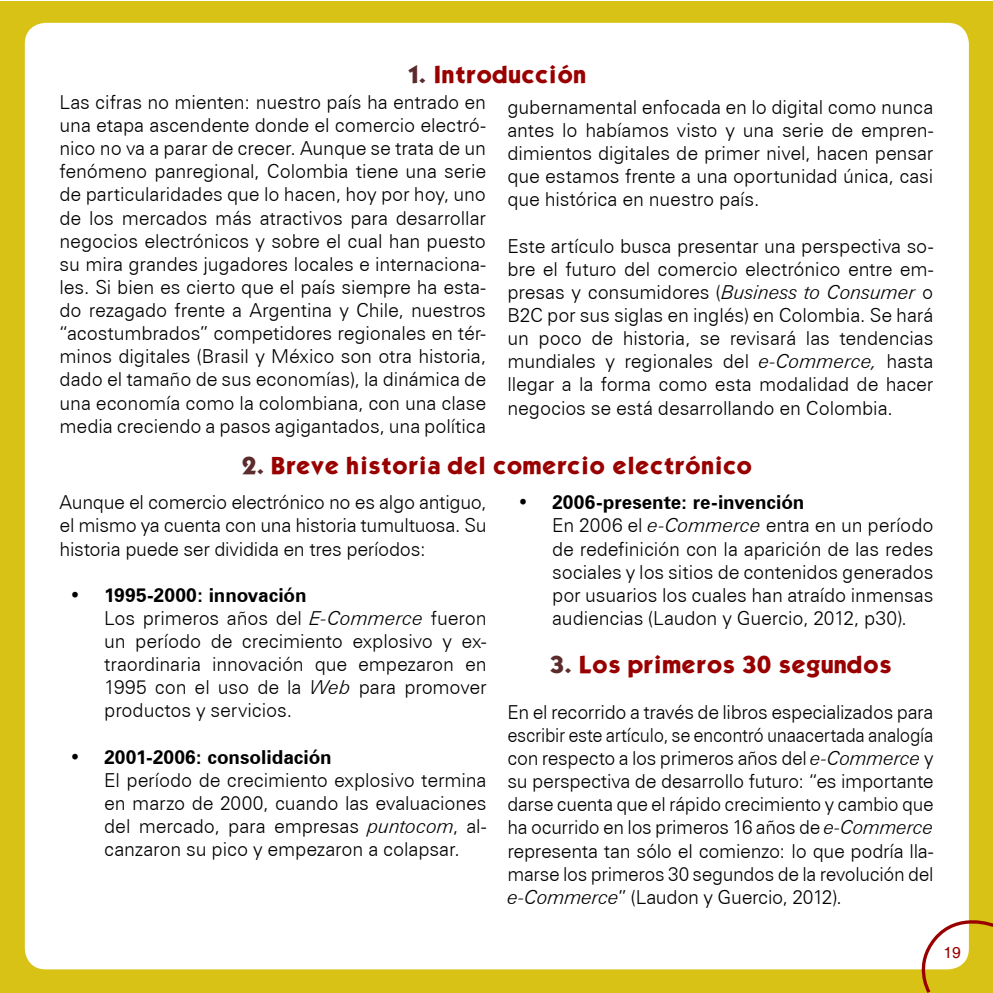
<style>
.page{position:relative;width:993px;height:993px;background:#fff}
.page>*{position:absolute;margin:0;border:0;box-sizing:border-box;transform-origin:0 0}
.titulos{font:21px "Kabel Bd Normal";color:#990100}
.parrafos_rev{font:300 19.25px/23.1px "Zurich BT";letter-spacing:-.01em;color:#000;text-align:justify}
.parrafos_rev-2{font:700 19.25px "Zurich BT";letter-spacing:-.005em;color:#000}
.t1{font:15.75px "Helvetica";color:#990100}
.s1{color:#5c2b2b}
.s2{font-style:italic}
.s3{font-weight:300}
</style>
<div class="page">
<hr style="left:0;top:0;width:1px;height:991px;background:#d8c216">
<div style="left:0;top:1px;width:992px;height:991px;background:#d8c216"></div>
<div style="left:27px;top:25px;width:939px;height:942px;background:#fff;border-radius:19px"></div>
<div style="left:25px;top:23px;width:943px;height:946px;border:4px solid #fff;border-radius:19px"></div>
<svg style="left:909px;top:910px;width:83px;height:82px"></svg>
<p class="titulos" style="left:407px;top:59px;width:180px"><span class="s1">1.</span> Introducción</p>
<p class="parrafos_rev" style="left:507px;top:95px;width:427px">gubernamental enfocada en lo digital como nunca antes lo habíamos visto y una serie de empren&shy;dimientos digitales de primer nivel, hacen pensar que estamos frente a una oportunidad única, casi que histórica en nuestro país.</p>
<p class="parrafos_rev" style="left:507px;top:234px;width:427px">Este artículo busca presentar una perspectiva so&shy;bre el futuro del comercio electrónico entre em&shy;presas y consumidores (<span class="s2">Business to Consumer</span> o B2C por sus siglas en inglés) en Colombia. Se hará un poco de historia, se revisará las tendencias mundiales y regionales del <span class="s2">e-Commerce,</span> hasta llegar a la forma como esta modalidad de hacer negocios se está desarrollando en Colombia.</p>
<p class="parrafos_rev" style="left:60px;top:90px;width:428px">Las cifras no mienten: nuestro país ha entrado en una etapa ascendente donde el comercio electró&shy;nico no va a parar de crecer. Aunque se trata de un fenómeno panregional, Colombia tiene una serie de particularidades que lo hacen, hoy por hoy, uno de los mercados más atractivos para desarrollar negocios electrónicos y sobre el cual han puesto su mira grandes jugadores locales e internaciona&shy;les. Si bien es cierto que el país siempre ha esta&shy;do rezagado frente a Argentina y Chile, nuestros “acostumbrados” competidores regionales en tér&shy;minos digitales (Brasil y México son otra historia, dado el tamaño de sus economías), la dinámica de una economía como la colombiana, con una clase media creciendo a pasos agigantados, una política</p>
<p class="titulos" style="left:241px;top:450px;width:512px"><span class="s1">2.</span> Breve historia del comercio electrónico</p>
<p class="parrafos_rev" style="left:60px;top:490px;width:428px">Aunque el comercio electrónico no es algo antiguo, el mismo ya cuenta con una historia tumultuosa. Su historia puede ser dividida en tres períodos:</p>
<p class="parrafos_rev-2" style="left:69px;top:580px;width:238px"><span class="s3">•</span> 1995-2000: innovación</p>
<p class="parrafos_rev" style="left:104px;top:606px;width:384px">Los primeros años del <span class="s2">E-Commerce</span> fueron un período de crecimiento explosivo y ex&shy;traordinaria innovación que empezaron en 1995 con el uso de la <span class="s2">Web</span> para promover productos y servicios.</p>
<p class="parrafos_rev-2" style="left:69px;top:742px;width:264px"><span class="s3">•</span> 2001-2006: consolidación</p>
<p class="parrafos_rev" style="left:104px;top:768px;width:384px">El período de crecimiento explosivo termina en marzo de 2000, cuando las evaluaciones del mercado, para empresas <span class="s2">puntocom</span>, al&shy;canzaron su pico y empezaron a colapsar.</p>
<p class="parrafos_rev-2" style="left:517px;top:488px;width:288px"><span class="s3">•</span> 2006-presente: re-invención</p>
<p class="parrafos_rev" style="left:552px;top:513px;width:383px">En 2006 el <span class="s2">e-Commerce</span> entra en un período de redefinición con la aparición de las redes sociales y los sitios de contenidos generados por usuarios los cuales han atraído inmensas audiencias (Laudon y Guercio, 2012, p30).</p>
<p class="titulos" style="left:549px;top:648px;width:343px"><span class="s1">3.</span> Los primeros 30 segundos</p>
<p class="parrafos_rev" style="left:507px;top:700px;width:427px">En el recorrido a través de libros especializados para escribir este artículo, se encontró unaacertada analogía con respecto a los primeros años del <span class="s2">e-Commerce</span> y su perspectiva de desarrollo futuro: “es importante darse cuenta que el rápido crecimiento y cambio que ha ocurrido en los primeros 16 años de <span class="s2">e-Commerce </span>representa tan sólo el comienzo: lo que podría lla&shy;marse los primeros 30 segundos de la revolución del <span class="s2">e-Commerce</span>” (Laudon y Guercio, 2012).</p>
<p class="t1" style="left:943px;top:942px;width:19px">19</p>
</div>
